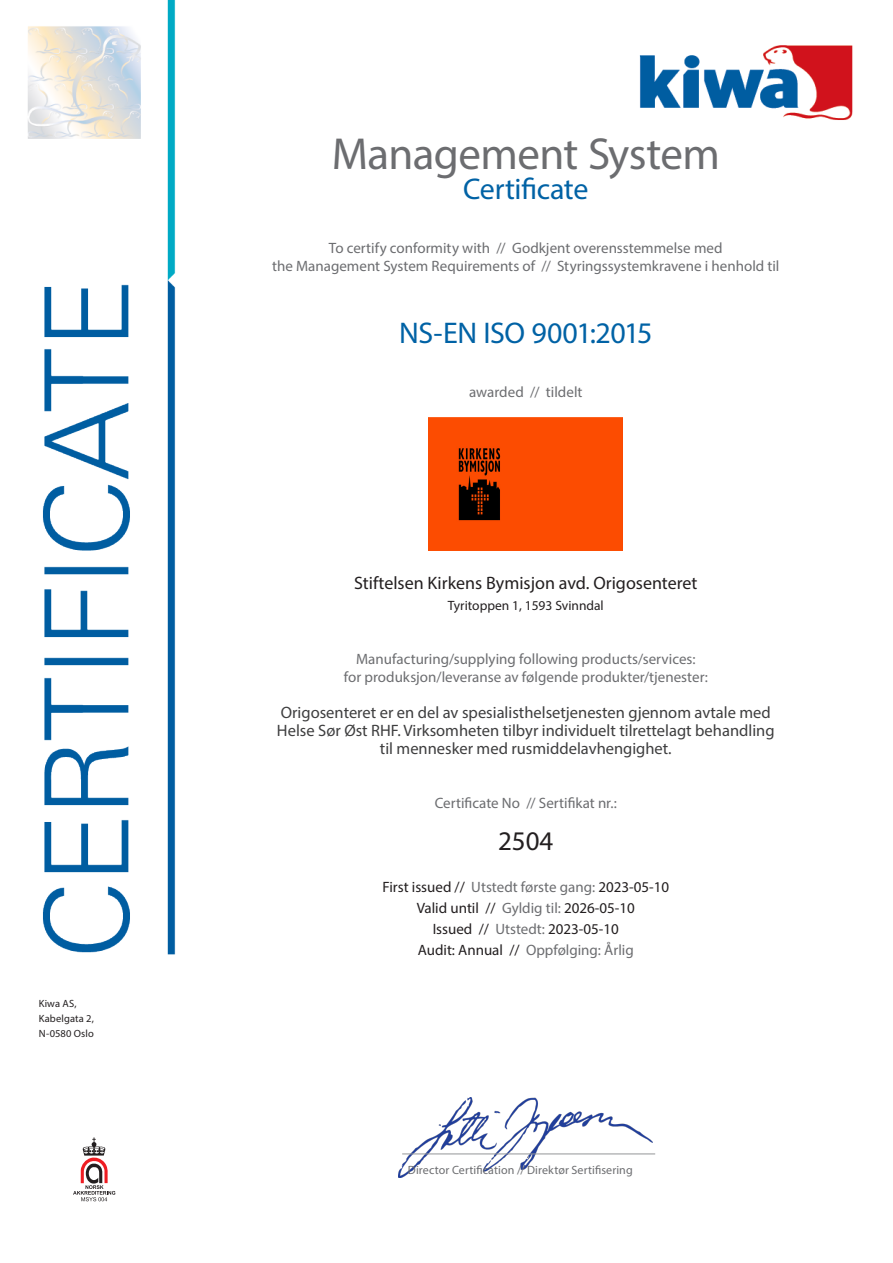
<style>
.page{position:relative;width:893px;height:1263px;background:#fff}
.page>*{position:absolute;margin:0;border:0;box-sizing:border-box;transform-origin:0 0}
.certificate_title{font:45px "Myriad Pro";letter-spacing:-.015em;color:#6c6d70}
.certificate{font:30px "Myriad Pro";letter-spacing:-.015em;color:#0062a5}
.t1{font:27px "Myriad Pro";color:#231f20}
.t2{font:18px "Myriad Pro";color:#231f20}
.t3{font:16.5px "Myriad Pro";color:#3e3e3f}
.explanation_text{font:15px "Myriad Pro";color:#6c6d70}
.t4{font:15px "Myriad Pro";color:#231f20}
.t5{font:13.5px "Myriad Pro";color:#231f20}
.t6{font:12px "Myriad Pro";letter-spacing:.01em;color:#6c6d70}
.t7{font:10.5px/15px "Myriad Pro";letter-spacing:.015em;color:#231f20}
.s1{color:#6c6d70}
.s2{color:#231f20}
</style>
<div class="page">
<img style="left:28px;top:0;width:825px;height:1202px">
<img style="left:399px;top:1097px;width:254px;height:80px">
<hr style="left:402px;top:1153px;width:253px;height:1px;background:#939598">
<img style="left:429px;top:418px;width:194px;height:132px">
<p class="t7" style="left:39px;top:995px;width:57px">Kiwa AS,<br>Kabelgata 2,<br>N-0580 Oslo</p>
<p class="certificate_title" style="left:332px;top:127px;width:390px">Management System</p>
<p class="certificate" style="left:463px;top:171px;width:127px">Certificate</p>
<p class="explanation_text" style="left:329px;top:239px;width:395px">To certify conformity with // Godkjent overensstemmelse med</p>
<p class="explanation_text" style="left:272px;top:257px;width:509px">the Management System Requirements of // Styringssystemkravene i henhold til</p>
<p class="certificate" style="left:399px;top:315px;width:255px">NS-EN ISO 9001:2015</p>
<p class="explanation_text" style="left:469px;top:383px;width:115px">awarded // tildelt</p>
<p class="t2" style="left:354px;top:572px;width:345px">Stiftelsen Kirkens Bymisjon avd. Origosenteret</p>
<p class="t5" style="left:448px;top:598px;width:158px">Tyritoppen 1, 1593 Svinndal</p>
<p class="explanation_text" style="left:356px;top:650px;width:341px">Manufacturing/supplying following products/services:</p>
<p class="explanation_text" style="left:344px;top:668px;width:366px">for produksjon/leveranse av følgende produkter/tjenester:</p>
<p class="t3" style="left:281px;top:703px;width:491px">Origosenteret er en del av spesialisthelsetjenesten gjennom avtale med</p>
<p class="t3" style="left:277px;top:721px;width:499px">Helse Sør Øst RHF. Virksomheten tilbyr individuelt tilrettelagt behandling</p>
<p class="t3" style="left:380px;top:739px;width:293px">til mennesker med rusmiddelavhengighet.</p>
<p class="explanation_text" style="left:435px;top:794px;width:184px">Certificate No // Sertifikat nr.:</p>
<p class="t1" style="left:498px;top:825px;width:57px">2504</p>
<p class="t4" style="left:382px;top:878px;width:288px">First issued // <span class="s1">Utstedt første gang:</span> 2023-05-10</p>
<p class="t4" style="left:417px;top:899px;width:220px">Valid until // <span class="s1">Gyldig til:</span> 2026-05-10</p>
<p class="t4" style="left:433px;top:920px;width:188px">Issued // <span class="s1">Utstedt:</span> 2023-05-10</p>
<p class="explanation_text" style="left:418px;top:941px;width:218px"><span class="s2">Audit: Annual //</span> Oppfølging: Årlig</p>
<p class="t6" style="left:408px;top:1163px;width:226px">Director Certification // Direktør Sertifisering</p>
</div>
